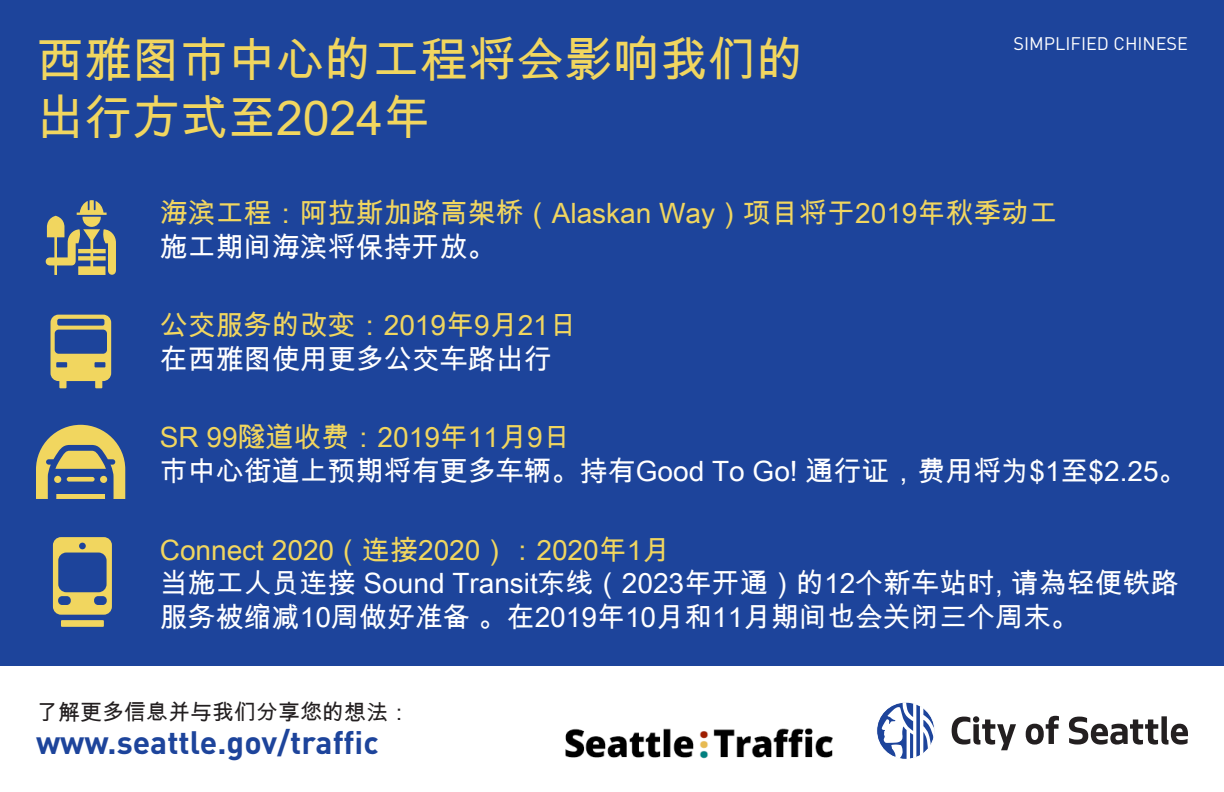
<style>
.page{position:relative;width:1224px;height:792px;background:#fff}
.page>*{position:absolute;margin:0;border:0;box-sizing:border-box;transform-origin:0 0}
.t1{font:48px "Arial Unicode MS";color:#f1d65f}
.t2{font:700 32px "DIN Pro";color:#1d449b}
.t3{font:28px/33.6px "Arial Unicode MS";color:#fff}
.t4{font:28px/33.6px "Arial Unicode MS";color:#f1d65f}
.t5{font:22px "Arial Unicode MS";color:#231f20}
.t6{font:18px "DIN Pro";color:#fff}
.s1{color:#fff}
.s2{color:#f1d65f}
</style>
<div class="page">
<div style="left:0;top:0;width:1224px;height:665px;background:#1d449b"></div>
<img style="left:565px;top:728px;width:268px;height:31px">
<svg style="left:952px;top:716px;width:64px;height:34px"></svg>
<svg style="left:1026px;top:716px;width:33px;height:29px"></svg>
<svg style="left:1069px;top:716px;width:119px;height:29px"></svg>
<svg style="left:877px;top:702px;width:58px;height:57px"></svg>
<svg style="left:882px;top:704px;width:52px;height:55px"></svg>
<div style="left:876px;top:702px;width:59px;height:57px;border:1px solid #fff;border-radius:50%"></div>
<svg style="left:51px;top:315px;width:60px;height:73px"></svg>
<svg style="left:45px;top:200px;width:71px;height:75px"></svg>
<div style="left:53px;top:537px;width:59px;height:78px;background:#f1d65f;border-radius:8px"></div>
<div style="left:79px;top:543px;width:7px;height:6px;background:#1d449b;border-radius:50%"></div>
<div style="left:58px;top:553px;width:49px;height:39px;background:#1d449b;border-radius:8px"></div>
<div style="left:61px;top:620px;width:43px;height:7px;background:#f1d65f"></div>
<div style="left:58px;top:596px;width:13px;height:9px;background:#1d449b;border-radius:4px"></div>
<div style="left:94px;top:596px;width:13px;height:9px;background:#1d449b;border-radius:4px"></div>
<svg style="left:36px;top:425px;width:89px;height:74px"></svg>
<p class="t1" style="left:36px;top:25px;width:769px">西雅图市中心的工程将会影响我们的</p>
<p class="t1" style="left:36px;top:83px;width:396px">出行方式至2024年</p>
<p class="t6" style="left:1014px;top:29px;width:176px">SIMPLIFIED CHINESE</p>
<p class="t4" style="left:160px;top:196px;width:899px">海滨工程：阿拉斯加路高架桥（Alaskan Way）项目将于2019年秋季动工<span class="s1">施工期间海滨将保持开放。</span></p>
<p class="t4" style="left:160px;top:308px;width:418px">公交服务的改变：2019年9月21日<span class="s1">在西雅图使用更多公交车路出行</span></p>
<p class="t3" style="left:160px;top:420px;width:1028px"><span class="s2">SR 99隧道收费：2019年11月9日<br></span>市中心街道上预期将有更多车辆。持有Good To Go! 通行证，费用将为$1至$2.25。</p>
<p class="t3" style="left:160px;top:532px;width:1021px"><span class="s2">Connect 2020（连接2020）：2020年1月<br></span>当施工人员连接 Sound Transit东线（2023年开通）的12个新车站时, 请為轻便铁路服务被缩减10周做好准备 。在2019年10月和11月期间也会关闭三个周末。</p>
<p class="t5" style="left:36px;top:697px;width:375px">了解更多信息并与我们分享您的想法：</p>
<p class="t2" style="left:36px;top:716px;width:344px">www.seattle.gov/traffic</p>
</div>
